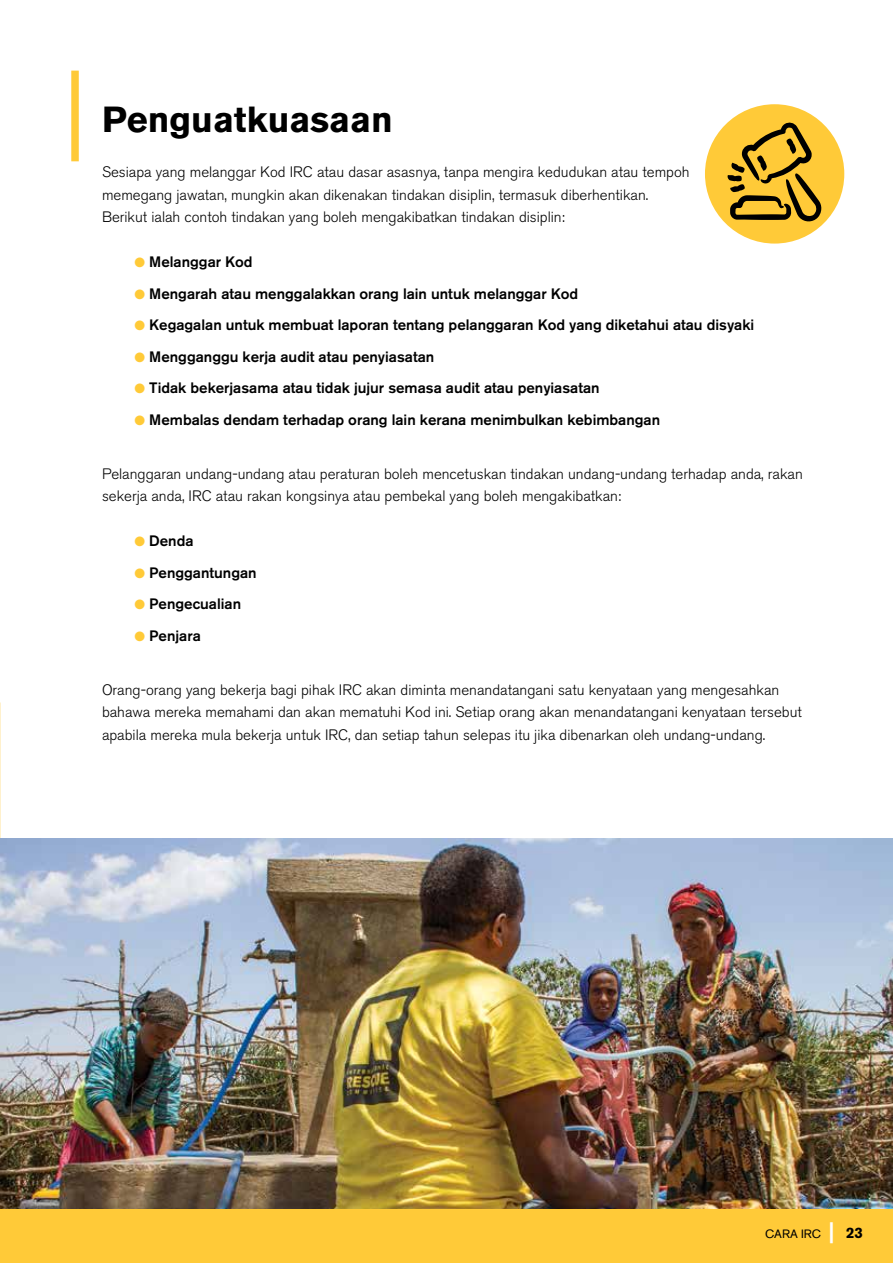
<style>
.page{position:relative;width:893px;height:1263px;background:#fff}
.page>*{position:absolute;margin:0;border:0;box-sizing:border-box;transform-origin:0 0}
.t1{font:700 36px "Akzidenz Grotesk BE";color:#000}
.t2{font:300 15px/22.5px "Akzidenz Grotesk BE";color:#000}
.t3{font:500 15px "Akzidenz Grotesk BE";color:#000}
.t4{font:12px "Akzidenz Grotesk BE";color:#000}
.s1{color:#ffca38}
.s2{font-weight:700;font-size:21px;color:#fff}
.s3{font-weight:700;font-size:15px}
</style>
<div class="page">
<div style="left:0;top:1207px;width:893px;height:56px;background:#ffca38"></div>
<div style="left:71px;top:71px;width:8px;height:90px;background:#ffca38"></div>
<img style="left:0;top:838px;width:893px;height:371px">
<div style="left:703px;top:103px;width:143px;height:142px;background:#ffca38;border-radius:50%"></div>
<svg style="left:727px;top:121px;width:95px;height:101px"></svg>
<div style="left:702px;top:101px;width:146px;height:146px;border:3px solid #fff;border-radius:50%"></div>
<h1 class="t1" style="left:102px;top:99px;width:292px">Penguatkuasaan</h1>
<p class="t2" style="left:102px;top:161px;width:589px">Sesiapa yang melanggar Kod IRC atau dasar asasnya, tanpa mengira kedudukan atau tempoh memegang jawatan, mungkin akan dikenakan tindakan disiplin, termasuk diberhentikan.<br>Berikut ialah contoh tindakan yang boleh mengakibatkan tindakan disiplin:</p>
<p class="t3" style="left:134px;top:253px;width:120px"><span class="s1">●</span> Melanggar Kod</p>
<p class="t3" style="left:134px;top:284px;width:445px"><span class="s1">●</span> Mengarah atau menggalakkan orang lain untuk melanggar Kod</p>
<p class="t3" style="left:134px;top:316px;width:621px"><span class="s1">●</span> Kegagalan untuk membuat laporan tentang pelanggaran Kod yang diketahui atau disyaki</p>
<p class="t3" style="left:134px;top:347px;width:301px"><span class="s1">●</span> Mengganggu kerja audit atau penyiasatan</p>
<p class="t3" style="left:134px;top:379px;width:467px"><span class="s1">●</span> Tidak bekerjasama atau tidak jujur semasa audit atau penyiasatan</p>
<p class="t3" style="left:134px;top:410px;width:527px"><span class="s1">●</span> Membalas dendam terhadap orang lain kerana menimbulkan kebimbangan</p>
<p class="t2" style="left:102px;top:463px;width:702px">Pelanggaran undang-undang atau peraturan boleh mencetuskan tindakan undang-undang terhadap anda, rakan sekerja anda, IRC atau rakan kongsinya atau pembekal yang boleh mengakibatkan:</p>
<p class="t3" style="left:134px;top:532px;width:61px"><span class="s1">●</span> Denda</p>
<p class="t3" style="left:134px;top:563px;width:124px"><span class="s1">●</span> Penggantungan</p>
<p class="t3" style="left:134px;top:595px;width:108px"><span class="s1">●</span> Pengecualian</p>
<p class="t3" style="left:134px;top:626px;width:68px"><span class="s1">●</span> Penjara</p>
<p class="t2" style="left:102px;top:679px;width:701px">Orang-orang yang bekerja bagi pihak IRC akan diminta menandatangani satu kenyataan yang mengesahkan bahawa mereka memahami dan akan mematuhi Kod ini. Setiap orang akan menandatangani kenyataan tersebut apabila mereka mula bekerja untuk IRC, dan setiap tahun selepas itu jika dibenarkan oleh undang-undang.</p>
<p class="t4" style="left:765px;top:1226px;width:99px">CARA IRC <span class="s2">|</span> <span class="s3">23</span></p>
</div>
